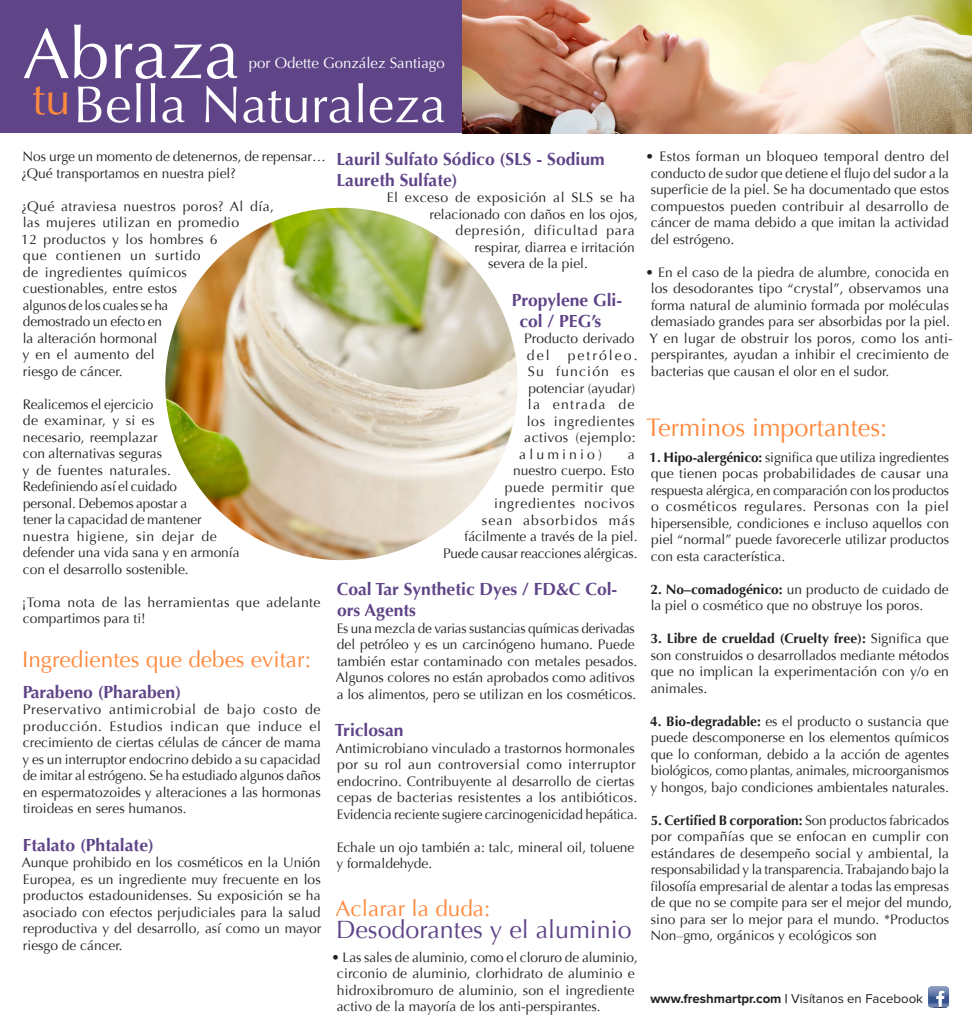
<style>
.page{position:relative;width:972px;height:1035px;background:#fff}
.page>*{position:absolute;margin:0;border:0;box-sizing:border-box;transform-origin:0 0}
.t1{font:71.38px "Optima";color:#fff}
.t2{font:52.12px "Optima";color:#fff}
.t3{font:45.75px "Optima";color:#ff893d}
.t4{font:25.25px "Optima";color:#ff893d}
.t5{font:25px "Optima";color:#5f4488}
.t6{font:22.5px "Optima";color:#ff893d}
.t7{font:700 17.5px/21px "Optima";color:#5f4488}
.t8{font:15px "Optima";color:#fff}
.t9{font:13.75px/16.5px "Optima";color:#231f20}
.t10{font:13.75px/16.5px "Optima";letter-spacing:.025em;color:#231f20}
.t11{font:13.75px/16.5px "Optima";letter-spacing:.03em;color:#231f20}
.t12{font:13.75px "Optima";letter-spacing:.05em;color:#231f20}
.t13{font:13.75px "Optima";letter-spacing:.085em;color:#231f20}
.t14{font:13.75px "Optima";letter-spacing:.09em;color:#231f20}
.t15{font:13.75px "Optima";letter-spacing:.145em;color:#231f20}
.t16{font:13.75px "Optima";letter-spacing:.225em;color:#231f20}
.t17{font:700 13.25px "Proxima Nova";color:#231f20}
.s1{font-weight:700}
.s2{font-weight:400}
</style>
<div class="page">
<div style="left:0;top:0;width:563px;height:133px;background:#5f4488"></div>
<img style="left:463px;top:0;width:509px;height:133px">
<img style="left:165px;top:208px;width:353px;height:352px;border-radius:176px">
<svg style="left:928px;top:987px;width:21px;height:20px"></svg>
<p class="t1" style="left:22px;top:12px;width:219px">Abraza</p>
<p class="t8" style="left:249px;top:54px;width:197px">por Odette González Santiago</p>
<p class="t3" style="left:32px;top:71px;width:40px">tu</p>
<p class="t2" style="left:73px;top:74px;width:374px">Bella Naturaleza</p>
<p class="t9" style="left:21px;top:149px;width:306px">Nos urge un momento de detenernos, de repensar… ¿Qué transportamos en nuestra piel?</p>
<p class="t10" style="left:21px;top:198px;width:254px">¿Qué atraviesa nuestros poros? Al día, las mujeres utilizan en promedio<br>12 productos y los hombres 6<br>que contienen un surtido<br>de ingredientes químicos<br>cuestionables, entre estos<br>algunos de los cuales se ha<br>demostrado un efecto en<br>la alteración hormonal<br>y en el aumento del<br>riesgo de cáncer.</p>
<p class="t9" style="left:22px;top:396px;width:219px">Realicemos el ejercicio<br>de examinar, y si es<br>necesario, reemplazar<br>con alternativas seguras<br>y de fuentes naturales.<br>Redefiniendo así el cuidado<br>personal. Debemos apostar a<br>tener la capacidad de mantener nuestra higiene, sin dejar de defender una vida sana y en armonía con el desarrollo sostenible.</p>
<p class="t11" style="left:22px;top:594px;width:300px">¡Toma nota de las herramientas que adelante compartimos para ti!</p>
<p class="t6" style="left:22px;top:646px;width:290px">Ingredientes que debes evitar:</p>
<p class="t7" style="left:23px;top:682px;width:160px">Parabeno (Pharaben)</p>
<p class="t9" style="left:22px;top:702px;width:300px;text-align:justify">Preservativo antimicrobial de bajo costo de producción. Estudios indican que induce el crecimiento de ciertas células de cáncer de mama y es un interruptor endocrino debido a su capacidad de imitar al estrógeno. Se ha estudiado algunos daños en espermatozoides y alteraciones a las hormonas tiroideas en seres humanos.</p>
<p class="t7" style="left:23px;top:835px;width:133px">Ftalato (Phtalate)</p>
<p class="t9" style="left:22px;top:855px;width:301px;text-align:justify">Aunque prohibido en los cosméticos en la Unión Europea, es un ingrediente muy frecuente en los productos estadounidenses. Su exposición se ha asociado con efectos perjudiciales para la salud reproductiva y del desarrollo, así como un mayor riesgo de cáncer.</p>
<p class="t7" style="left:337px;top:149px;width:270px">Lauril Sulfato Sódico (SLS - Sodium<br>Laureth Sulfate)</p>
<p class="t11" style="left:387px;top:189px;width:250px">El exceso de exposición al SLS se ha</p>
<p class="t9" style="left:429px;top:206px;width:210px">relacionado con daños en los ojos,</p>
<p class="t12" style="left:456px;top:223px;width:181px">depresión, dificultad para</p>
<p class="t9" style="left:474px;top:239px;width:162px">respirar, diarrea e irritación</p>
<p class="t9" style="left:488px;top:255px;width:101px">severa de la piel.</p>
<p class="t7" style="left:519px;top:290px;width:104px;text-indent:-8px">Propylene Gli&shy;col / PEG’s</p>
<p class="t9" style="left:524px;top:330px;width:112px">Producto derivado del</p>
<p class="t15" style="left:568px;top:347px;width:71px">petróleo.</p>
<p class="t13" style="left:528px;top:364px;width:108px">Su función es</p>
<p class="t9" style="left:528px;top:380px;width:108px">potenciar (ayudar)</p>
<p class="t14" style="left:528px;top:397px;width:108px">la entrada de</p>
<p class="t12" style="left:527px;top:413px;width:110px">los ingredientes</p>
<p class="t11" style="left:524px;top:429px;width:113px">activos (ejemplo:</p>
<p class="t16" style="left:519px;top:446px;width:84px">aluminio)</p>
<p class="t9" style="left:443px;top:446px;width:196px;text-align:right">a<br>nuestro cuerpo. Esto<br>puede permitir que ingredientes nocivos<br>sean absorbidos más fácilmente a través de la piel.<br>Puede causar reacciones alérgicas.</p>
<p class="t7" style="left:337px;top:579px;width:282px">Coal Tar Synthetic Dyes / FD&amp;C Col&shy;ors Agents</p>
<p class="t9" style="left:336px;top:620px;width:303px">Es una mezcla de varias sustancias químicas derivadas del petróleo y es un carcinógeno humano. Puede también estar contaminado con metales pesados.<br>Algunos colores no están aprobados como aditivos a los alimentos, pero se utilizan en los cosméticos.</p>
<p class="t7" style="left:335px;top:720px;width:70px">Triclosan</p>
<p class="t9" style="left:336px;top:740px;width:303px">Antimicrobiano vinculado a trastornos hormonales por su rol aun controversial como interruptor endocrino. Contribuyente al desarrollo de ciertas cepas de bacterias resistentes a los antibióticos.<br>Evidencia reciente sugiere carcinogenicidad hepática.</p>
<p class="t9" style="left:336px;top:839px;width:300px">Echale un ojo también a: talc, mineral oil, toluene y formaldehyde.</p>
<p class="t6" style="left:336px;top:896px;width:156px">Aclarar la duda:</p>
<p class="t5" style="left:336px;top:915px;width:297px">Desodorantes y el aluminio</p>
<p class="t9" style="left:337px;top:949px;width:303px;text-indent:-5px">• Las sales de aluminio, como el cloruro de aluminio, circonio de aluminio, clorhidrato de aluminio e hidroxibromuro de aluminio, son el ingrediente activo de la mayoría de los anti-perspirantes.</p>
<p class="t9" style="left:646px;top:149px;width:305px;text-align:center">• Estos forman un bloqueo temporal dentro del conducto de sudor que detiene el flujo del sudor a la</p>
<p class="t9" style="left:651px;top:182px;width:300px;text-align:justify">superficie de la piel. Se ha documentado que estos compuestos pueden contribuir al desarrollo de cáncer de mama debido a que imitan la actividad del estrógeno.</p>
<p class="t9" style="left:646px;top:264px;width:306px;text-align:center">• En el caso de la piedra de alumbre, conocida en los desodorantes tipo “crystal”, observamos una forma natural de aluminio formada por moléculas demasiado grandes para ser absorbidas por la piel.</p>
<p class="t9" style="left:649px;top:330px;width:305px">Y en lugar de obstruir los poros, como los anti&shy;perspirantes, ayudan a inhibir el crecimiento de bacterias que causan el olor en el sudor.</p>
<p class="t4" style="left:647px;top:413px;width:242px">Terminos importantes:</p>
<p class="t9" style="left:650px;top:449px;width:301px;text-align:justify"><span class="s1">1. Hipo-alergénico:</span> significa que utiliza ingredientes que tienen pocas probabilidades de causar una respuesta alérgica, en comparación con los productos o cosméticos regulares. Personas con la piel hipersensible, condiciones e incluso aquellos con piel “normal” puede favorecerle utilizar productos con esta característica.</p>
<p class="t9" style="left:650px;top:581px;width:300px"><span class="s1">2. No–comadogénico:</span> un producto de cuidado de la piel o cosmético que no obstruye los poros.</p>
<p class="t9" style="left:650px;top:630px;width:300px"><span class="s1">3. Libre de crueldad (Cruelty free):</span> Significa que son construidos o desarrollados mediante métodos</p>
<p class="t9" style="left:651px;top:663px;width:300px">que no implican la experimentación con y/o en animales.</p>
<p class="t9" style="left:650px;top:713px;width:301px;text-align:justify"><span class="s1">4. Bio-degradable:</span> es el producto o sustancia que puede descomponerse en los elementos químicos que lo conforman, debido a la acción de agentes biológicos, como plantas, animales, microorganismos y hongos, bajo condiciones ambientales naturales.</p>
<p class="t9" style="left:650px;top:812px;width:304px"><span class="s1">5. Certified B corporation:</span> Son productos fabricados por compañías que se enfocan en cumplir con estándares de desempeño social y ambiental, la responsabilidad y la transparencia. Trabajando bajo la filosofía empresarial de alentar a todas las empresas de que no se compite para ser el mejor del mundo, sino para ser lo mejor para el mundo. *Productos Non–gmo, orgánicos y ecológicos son</p>
<p class="t17" style="left:650px;top:992px;width:274px">www.freshmartpr.com | <span class="s2">Visítanos en Facebook</span></p>
</div>
